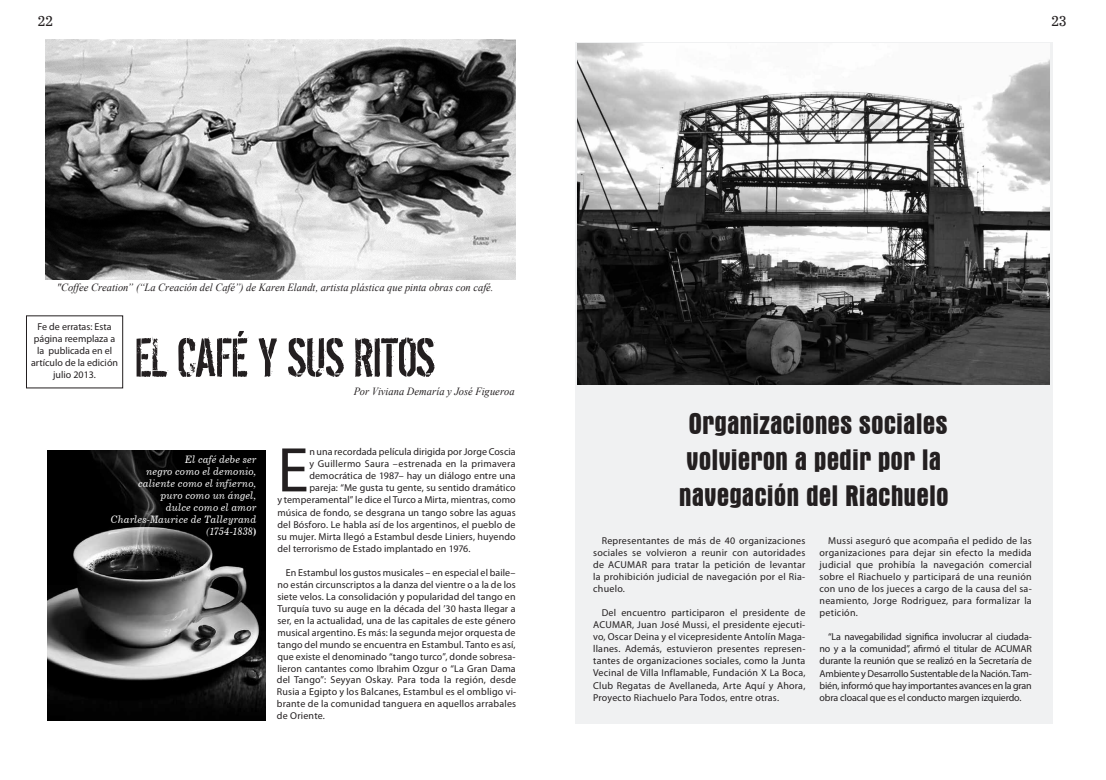
<style>
.page{position:relative;width:1106px;height:780px;background:#fff}
.page>*{position:absolute;margin:0;border:0;box-sizing:border-box;transform-origin:0 0}
.t1{font:63.6px "Myriad Pro";color:#231f20}
.t2{font:60px "Dirty Ego";letter-spacing:-.015em;color:#231f20;scale:.95 1}
.t3{font:700 condensed 30px/36px "Aurora BT";color:#231f20;text-align:center}
.t4{font:14px "News 702 BT";color:#231f20}
.t5{font:italic 11px "Times New Roman";color:#231f20;scale:.95 1}
.t6{font:10px/12px "Myriad Pro";letter-spacing:.01em;color:#231f20;text-align:justify}
.t7{font:10px/12px "News 705 BT Italic B";letter-spacing:.01em;color:#fff;text-align:right;scale:.95 1}
.s1{font-family:"News 705 BT Bold B"}
</style>
<div class="page">
<div style="left:575px;top:42px;width:477px;height:681px;background:#f0f1f2"></div>
<img style="left:47px;top:450px;width:218px;height:270px">
<img style="left:45px;top:40px;width:470px;height:239px">
<div style="left:26px;top:315px;width:97px;height:73px;border:1px solid #231f20"></div>
<img style="left:577px;top:44px;width:472px;height:340px">
<h3 class="t4" style="left:38px;top:12px;width:17px">22</h3>
<h3 class="t4" style="left:1051px;top:12px;width:17px">23</h3>
<p class="t5" style="left:57px;top:279px;width:461px">"Coffee Creation” (“La Creación del Café”) de Karen Elandt, artista plástica que pinta obras con café.</p>
<p class="t6" style="left:31px;top:320px;width:88px;text-align:center">Fe de erratas: Esta página reemplaza a la publicada en el artículo de la edición julio 2013.</p>
<h2 class="t2" style="left:135px;top:326px;width:317px">EL CAFÉ Y SUS RITOS</h2>
<p class="t5" style="left:354px;top:383px;width:171px">Por Viviana Demaría y José Figueroa</p>
<p class="t7" style="left:111px;top:453px;width:154px">El café debe ser<br>negro como el demonio, caliente como el infierno,<br>puro como un ángel,<br>dulce como el amor<br>Charles-Maurice de Talleyrand (1754-1838<span class="s1">)</span></p>
<h1 class="t1" style="left:277px;top:431px;width:33px">E</h1>
<p class="t6" style="left:309px;top:445px;width:208px">n una recordada película dirigida por Jorge Coscia</p>
<p class="t6" style="left:309px;top:458px;width:208px">y Guillermo Saura –estrenada en la primavera</p>
<p class="t6" style="left:309px;top:470px;width:208px">democrática de 1987– hay un diálogo entre una</p>
<p class="t6" style="left:309px;top:482px;width:208px">pareja: “Me gusta tu gente, su sentido dramático</p>
<p class="t6" style="left:277px;top:494px;width:240px">y temperamental” le dice el Turco a Mirta, mientras, como</p>
<p class="t6" style="left:277px;top:506px;width:240px">música de fondo, se desgrana un tango sobre las aguas</p>
<p class="t6" style="left:277px;top:518px;width:240px">del Bósforo. Le habla así de los argentinos, el pueblo de</p>
<p class="t6" style="left:277px;top:530px;width:240px">su mujer. Mirta llegó a Estambul desde Liniers, huyendo</p>
<p class="t6" style="left:277px;top:542px;width:195px">del terrorismo de Estado implantado en 1976.</p>
<p class="t6" style="left:286px;top:566px;width:231px">En Estambul los gustos musicales – en especial el baile–</p>
<p class="t6" style="left:277px;top:578px;width:240px">no están circunscriptos a la danza del vientre o a la de los</p>
<p class="t6" style="left:277px;top:590px;width:240px">siete velos. La consolidación y popularidad del tango en</p>
<p class="t6" style="left:277px;top:602px;width:240px">Turquía tuvo su auge en la década del ’30 hasta llegar a</p>
<p class="t6" style="left:277px;top:614px;width:240px">ser, en la actualidad, una de las capitales de este género</p>
<p class="t6" style="left:277px;top:626px;width:240px">musical argentino. Es más: la segunda mejor orquesta de</p>
<p class="t6" style="left:277px;top:638px;width:240px">tango del mundo se encuentra en Estambul. Tanto es así,</p>
<p class="t6" style="left:277px;top:650px;width:240px">que existe el denominado “tango turco”, donde sobresa-</p>
<p class="t6" style="left:277px;top:662px;width:240px">lieron cantantes como Ibrahim Ozgur o “La Gran Dama</p>
<p class="t6" style="left:386px;top:674px;width:131px">VVV Café Colonial Café Colo-</p>
<p class="t6" style="left:277px;top:686px;width:236px">nial C fé Col nial Café Colonial Café Colonial Café C lo</p>
<p class="t6" style="left:277px;top:698px;width:240px">ni l Café Colonial Café Colonial Café Colonial tod la</p>
<p class="t6" style="left:277px;top:674px;width:241px">del Tango”: Seyyan Oskay. Para toda la región, desde Rusia a Egipto y los Balcanes, Estambul es el ombligo vi&shy;brante de la comunidad tanguera en aquellos arrabales de Oriente.</p>
<h3 class="t3" style="left:679px;top:405px;width:271px">Organizaciones sociales volvieron a pedir por la navegación del Riachuelo</h3>
<p class="t6" style="left:593px;top:534px;width:214px;text-indent:8px">Representantes de más de 40 organizaciones sociales se volvieron a reunir con autoridades de ACUMAR para tratar la petición de levantar la prohibición judicial de navegación por el Ria&shy;chuelo.</p>
<p class="t6" style="left:593px;top:606px;width:214px;text-indent:8px">Del encuentro participaron el presidente de ACUMAR, Juan José Mussi, el presidente ejecuti&shy;vo, Oscar Deina y el vicepresidente Antolín Maga&shy;llanes. Además, estuvieron presentes represen&shy;tantes de organizaciones sociales, como la Junta Vecinal de Villa Inflamable, Fundación X La Boca, Club Regatas de Avellaneda, Arte Aquí y Ahora, Proyecto Riachuelo Para Todos, entre otras.</p>
<p class="t6" style="left:819px;top:534px;width:214px;text-indent:8px">Mussi aseguró que acompaña el pedido de las organizaciones para dejar sin efecto la medida judicial que prohibía la navegación comercial sobre el Riachuelo y participará de una reunión con uno de los jueces a cargo de la causa del sa&shy;neamiento, Jorge Rodriguez, para formalizar la petición.</p>
<p class="t6" style="left:819px;top:630px;width:214px;text-indent:8px">“La navegabilidad significa involucrar al ciudada&shy;no y a la comunidad”, afirmó el titular de ACUMAR durante la reunión que se realizó en la Secretaría de Ambiente y Desarrollo Sustentable de la Nación. Tam&shy;bién, informó que hay importantes avances en la gran obra cloacal que es el conducto margen izquierdo.</p>
</div>
